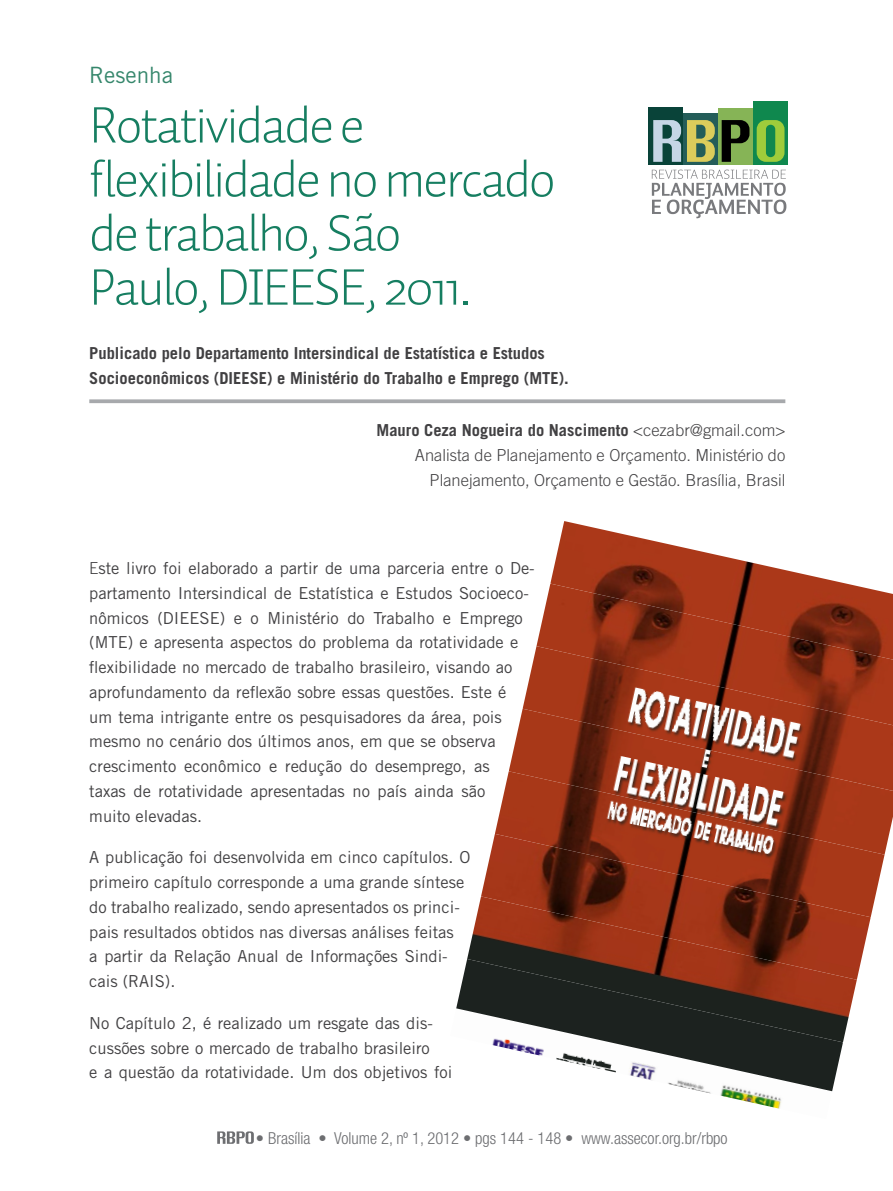
<style>
.page{position:relative;width:893px;height:1191px;background:#fff}
.page>*{position:absolute;margin:0;border:0;box-sizing:border-box;transform-origin:0 0}
.t1{font:300 52.5px/54px "Auto 1";letter-spacing:-.04em;color:#167e61}
.t2{font:22.5px "Trade Gothic";color:#36876c}
.t3{font:16.5px/24.8px "Trade Gothic";color:#414042}
.t4{font:300 16.5px/24.8px "Trade Gothic";color:#414042;text-align:right}
.t5{font:700 16.5px/24.8px "Trade Gothic";color:#414042}
.t6{font:300 condensed 16.5px "Helvetica Neue LT Std";color:#6d6e71}
.s1{font-weight:700}
.s2{font-weight:300}
.s3{font-family:"Helvetica Neue";font-weight:700}
</style>
<div class="page">
<svg style="left:217px;top:1131px;width:37px;height:12px"></svg>
<div style="left:648px;top:107px;width:35px;height:58px;background:#094339"></div>
<div style="left:683px;top:114px;width:35px;height:51px;background:#245d59"></div>
<div style="left:718px;top:108px;width:35px;height:57px;background:#86b456"></div>
<div style="left:753px;top:101px;width:35px;height:64px;background:#0f884e"></div>
<svg style="left:653px;top:120px;width:28px;height:42px"></svg>
<svg style="left:687px;top:120px;width:28px;height:42px"></svg>
<svg style="left:722px;top:120px;width:27px;height:42px"></svg>
<svg style="left:757px;top:120px;width:27px;height:42px"></svg>
<svg style="left:652px;top:170px;width:134px;height:48px"></svg>
<svg style="left:89px;top:399px;width:696px;height:4px;background:#afb1b4"></svg>
<img style="left:550px;top:521px;width:293px;height:62px">
<img style="left:536px;top:583px;width:357px;height:63px">
<img style="left:523px;top:646px;width:370px;height:62px">
<img style="left:509px;top:708px;width:384px;height:146px">
<img style="left:495px;top:771px;width:389px;height:145px">
<img style="left:481px;top:834px;width:390px;height:145px">
<img style="left:467px;top:896px;width:390px;height:146px">
<img style="left:456px;top:959px;width:387px;height:133px">
<img style="left:456px;top:1021px;width:373px;height:88px">
<h2 class="t2" style="left:89px;top:62px;width:85px">Resenha</h2>
<h1 class="t1" style="left:89px;top:98px;width:468px">Rotatividade e flexibilidade no mercado de trabalho, São<br>Paulo, DIEESE, 2011.</h1>
<p class="t5" style="left:89px;top:340px;width:481px">Publicado pelo Departamento Intersindical de Estatística e Estudos<br>Socioeconômicos (DIEESE) e Ministério do Trabalho e Emprego (MTE).</p>
<p class="t4" style="left:376px;top:418px;width:410px"><span class="s1">Mauro Ceza Nogueira do Nascimento</span> &lt;cezabr@gmail.com&gt;<br>Analista de Planejamento e Orçamento. Ministério do<br>Planejamento, Orçamento e Gestão. Brasília, Brasil</p>
<p class="t3" style="left:89px;top:555px;width:447px"><span class="s2">E</span>ste livro foi elaborado a partir de uma parceria entre o De&shy;partamento Intersindical de Estatística e Estudos Socioeco&shy;nômicos (DIEESE) e o Ministério do Trabalho e Emprego (MTE) e apresenta aspectos do problema da rotatividade e flexibilidade no mercado de trabalho brasileiro, visando ao aprofundamento da reflexão sobre essas questões. Este é<br>um tema intrigante entre os pesquisadores da área, pois mesmo no cenário dos últimos anos, em que se observa crescimento econômico e redução do desemprego, as<br>taxas de rotatividade apresentadas no país ainda são<br>muito elevadas.</p>
<p class="t3" style="left:89px;top:845px;width:383px">A publicação foi desenvolvida em cinco capítulos. O primeiro capítulo corresponde a uma grande síntese do trabalho realizado, sendo apresentados os princi&shy;pais resultados obtidos nas diversas análises feitas<br>a partir da Relação Anual de Informações Sindi&shy;cais (RAIS).</p>
<p class="t3" style="left:89px;top:1010px;width:365px">No Capítulo 2, é realizado um resgate das dis&shy;cussões sobre o mercado de trabalho brasileiro<br>e a questão da rotatividade. Um dos objetivos foi</p>
<p class="t6" style="left:256px;top:1129px;width:473px"><span class="s3">•</span> Brasília • Volume 2, nº 1, 2012 • pgs 144 - 148 • www.assecor.org.br/rbpo</p>
</div>
